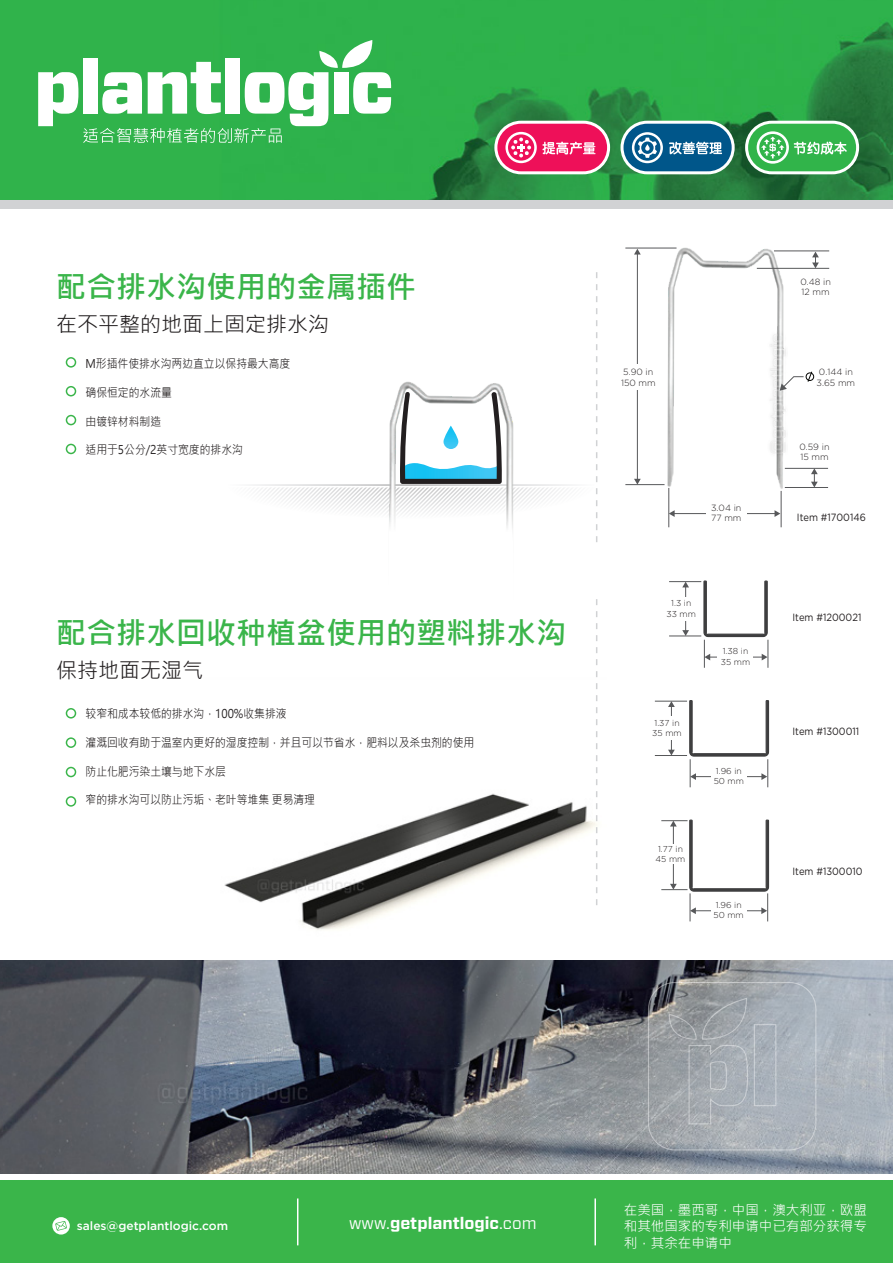
<style>
.page{position:relative;width:893px;height:1263px;background:#fff}
.page>*{position:absolute;margin:0;border:0;box-sizing:border-box;transform-origin:0 0}
.t1{font:30px "Microsoft Jheng Hei UI Bold";color:#3ab54a}
.t2{font:21px "Microsoft Jheng Hei UI Regular";color:#231f20}
.t3{font:700 16.5px "Vitesse Sans";color:#fff}
.t4{font:13.5px/16.2px "Microsoft Jheng Hei UI Regular";color:#fff;text-align:justify}
.t5{font:12px "Microsoft Jheng Hei UI Regular";color:#231f20;scale:.9 1}
.t6{font:500 12px "Gotham";color:#fff}
.t7{font:10.5px "Gotham";color:#231f20;scale:.9 1}
.t8{font:300 9px/10.8px "Gotham";color:#231f20}
.t9{font:300 8.55px/10.4px "Gotham";color:#231f20}
.s1{font-weight:400}
</style>
<div class="page">
<img style="left:203px;top:908px;width:403px;height:53px">
<img style="left:0;top:961px;width:893px;height:212px">
<div style="left:0;top:91px;width:893px;height:118px;background:#d1d2d4"></div>
<img style="left:0;top:0;width:893px;height:199px">
<div style="left:806px;top:373px;width:8px;height:8px;border:1px solid #040503;border-radius:50%"></div>
<img style="left:664px;top:247px;width:123px;height:245px">
<svg style="left:66px;top:357px;width:10px;height:11px"></svg>
<svg style="left:66px;top:386px;width:10px;height:10px"></svg>
<svg style="left:66px;top:415px;width:10px;height:10px"></svg>
<svg style="left:66px;top:444px;width:10px;height:10px"></svg>
<svg style="left:66px;top:708px;width:10px;height:10px"></svg>
<svg style="left:66px;top:737px;width:10px;height:11px"></svg>
<svg style="left:66px;top:767px;width:10px;height:10px"></svg>
<svg style="left:66px;top:796px;width:10px;height:11px"></svg>
<hr style="left:674px;top:513px;width:101px;height:1px;background:#57585a">
<svg style="left:774px;top:510px;width:6px;height:7px"></svg>
<svg style="left:669px;top:510px;width:6px;height:7px"></svg>
<hr style="left:668px;top:488px;width:1px;height:39px;background:#57585a">
<hr style="left:781px;top:491px;width:1px;height:36px;background:#57585a">
<div style="left:706px;top:502px;width:40px;height:23px;background:#fff"></div>
<hr style="left:637px;top:254px;width:1px;height:226px;background:#57585a">
<svg style="left:634px;top:249px;width:7px;height:6px"></svg>
<hr style="left:625px;top:484px;width:39px;height:1px;background:#57585a">
<hr style="left:625px;top:248px;width:51px;height:1px;background:#57585a">
<svg style="left:812px;top:252px;width:7px;height:16px"></svg>
<hr style="left:757px;top:268px;width:72px;height:1px;background:#57585a">
<hr style="left:774px;top:251px;width:55px;height:1px;background:#57585a">
<svg style="left:811px;top:469px;width:7px;height:18px"></svg>
<hr style="left:785px;top:487px;width:43px;height:1px;background:#57585a">
<hr style="left:785px;top:468px;width:43px;height:1px;background:#57585a">
<svg style="left:224px;top:272px;width:424px;height:636px"></svg>
<svg style="left:648px;top:982px;width:168px;height:168px;background:#a3a8ae"></svg>
<svg style="left:780px;top:371px;width:33px;height:20px"></svg>
<svg style="left:689px;top:700px;width:80px;height:87px"></svg>
<div style="left:711px;top:767px;width:35px;height:19px;background:#fff"></div>
<hr style="left:671px;top:706px;width:1px;height:45px;background:#57585a">
<svg style="left:668px;top:750px;width:7px;height:5px"></svg>
<svg style="left:668px;top:702px;width:7px;height:5px"></svg>
<hr style="left:655px;top:701px;width:32px;height:1px;background:#57585a">
<hr style="left:655px;top:755px;width:32px;height:1px;background:#57585a">
<div style="left:646px;top:717px;width:39px;height:23px;background:#fff"></div>
<svg style="left:661px;top:819px;width:108px;height:102px"></svg>
<div style="left:652px;top:845px;width:26px;height:19px;background:#fff"></div>
<hr style="left:685px;top:586px;width:1px;height:45px;background:#57585a">
<svg style="left:682px;top:630px;width:7px;height:6px"></svg>
<svg style="left:682px;top:582px;width:7px;height:5px"></svg>
<hr style="left:669px;top:581px;width:32px;height:1px;background:#57585a">
<hr style="left:669px;top:636px;width:32px;height:1px;background:#57585a">
<div style="left:660px;top:597px;width:39px;height:23px;background:#fff"></div>
<svg style="left:703px;top:580px;width:66px;height:88px"></svg>
<svg style="left:38px;top:40px;width:353px;height:103px"></svg>
<div style="left:620px;top:121px;width:115px;height:53px;background:#00568a;border:3px solid #fff;border-radius:25px"></div>
<svg style="left:669px;top:142px;width:53px;height:12px"></svg>
<svg style="left:632px;top:132px;width:31px;height:31px"></svg>
<div style="left:494px;top:121px;width:116px;height:53px;background:#ee1059;border:3px solid #fff;border-radius:25px"></div>
<svg style="left:505px;top:132px;width:90px;height:31px"></svg>
<svg style="left:745px;top:121px;width:114px;height:53px;background:#71c982"></svg>
<svg style="left:757px;top:131px;width:90px;height:33px;background:#5fc472"></svg>
<div style="left:0;top:1180px;width:893px;height:83px;background:#3ab54a"></div>
<div style="left:52px;top:1217px;width:18px;height:17px;background:#fff;border-radius:50%"></div>
<svg style="left:55px;top:1221px;width:12px;height:10px"></svg>
<hr style="left:594px;top:1198px;width:2px;height:47px;background:#fff">
<hr style="left:297px;top:1198px;width:1px;height:47px;background:#fff">
<h1 class="t1" style="left:56px;top:269px;width:361px">配合排水沟使用的金属插件</h1>
<h2 class="t2" style="left:56px;top:311px;width:274px">在不平整的地面上固定排水沟</h2>
<p class="t5" style="left:86px;top:356px;width:229px">M形插件使排水沟两边直立以保持最大高度</p>
<p class="t5" style="left:86px;top:385px;width:98px">确保恒定的水流量</p>
<p class="t5" style="left:86px;top:414px;width:85px">由镀锌材料制造</p>
<p class="t5" style="left:86px;top:442px;width:176px">适用于5公分/2英寸宽度的排水沟</p>
<h1 class="t1" style="left:56px;top:614px;width:511px">配合排水回收种植盆使用的塑料排水沟</h1>
<h2 class="t2" style="left:56px;top:657px;width:148px">保持地面无湿气</h2>
<p class="t5" style="left:86px;top:706px;width:225px">较窄和成本较低的排水沟，100%收集排液</p>
<p class="t5" style="left:86px;top:735px;width:433px">灌溉回收有助于温室内更好的湿度控制，并且可以节省水，肥料以及杀虫剂的使用</p>
<p class="t5" style="left:86px;top:764px;width:157px">防止化肥污染土壤与地下水层</p>
<p class="t5" style="left:86px;top:792px;width:256px">窄的排水沟可以防止污垢、老叶等堆集 更易清理</p>
<p class="t8" style="left:621px;top:366px;width:36px">5.90 in<br>150 mm</p>
<p class="t8" style="left:711px;top:502px;width:32px">3.04 in<br>77 mm</p>
<p class="t9" style="left:666px;top:598px;width:31px;text-align:center">1.3 in<br>33 mm</p>
<p class="t9" style="left:721px;top:646px;width:31px">1.38 in<br>35 mm</p>
<p class="t9" style="left:652px;top:717px;width:31px">1.37 in<br>35 mm</p>
<p class="t9" style="left:714px;top:765px;width:32px">1.96 in<br>50 mm</p>
<p class="t9" style="left:655px;top:843px;width:31px">1.77 in<br>45 mm</p>
<p class="t9" style="left:714px;top:900px;width:32px">1.96 in<br>50 mm</p>
<p class="t8" style="left:800px;top:276px;width:32px">0.48 in<br>12 mm</p>
<p class="t8" style="left:817px;top:366px;width:40px">0.144 in<br>3.65 mm</p>
<p class="t8" style="left:799px;top:441px;width:32px">0.59 in<br>15 mm</p>
<p class="t7" style="left:797px;top:511px;width:78px">Item #1700146</p>
<p class="t7" style="left:792px;top:610px;width:78px">Item #1200021</p>
<p class="t7" style="left:792px;top:724px;width:76px">Item #1300011</p>
<p class="t7" style="left:792px;top:864px;width:79px">Item #1300010</p>
<p class="t6" style="left:77px;top:1218px;width:153px">sales@getplantlogic.com</p>
<h3 class="t3" style="left:349px;top:1212px;width:189px"><span class="s1">www.</span>getplantlogic<span class="s1">.com</span></h3>
<p class="t4" style="left:624px;top:1202px;width:244px">在美国，墨西哥，中国，澳大利亚，欧盟和其他国家的专利申请中已有部分获得专利，其余在申请中</p>
</div>
